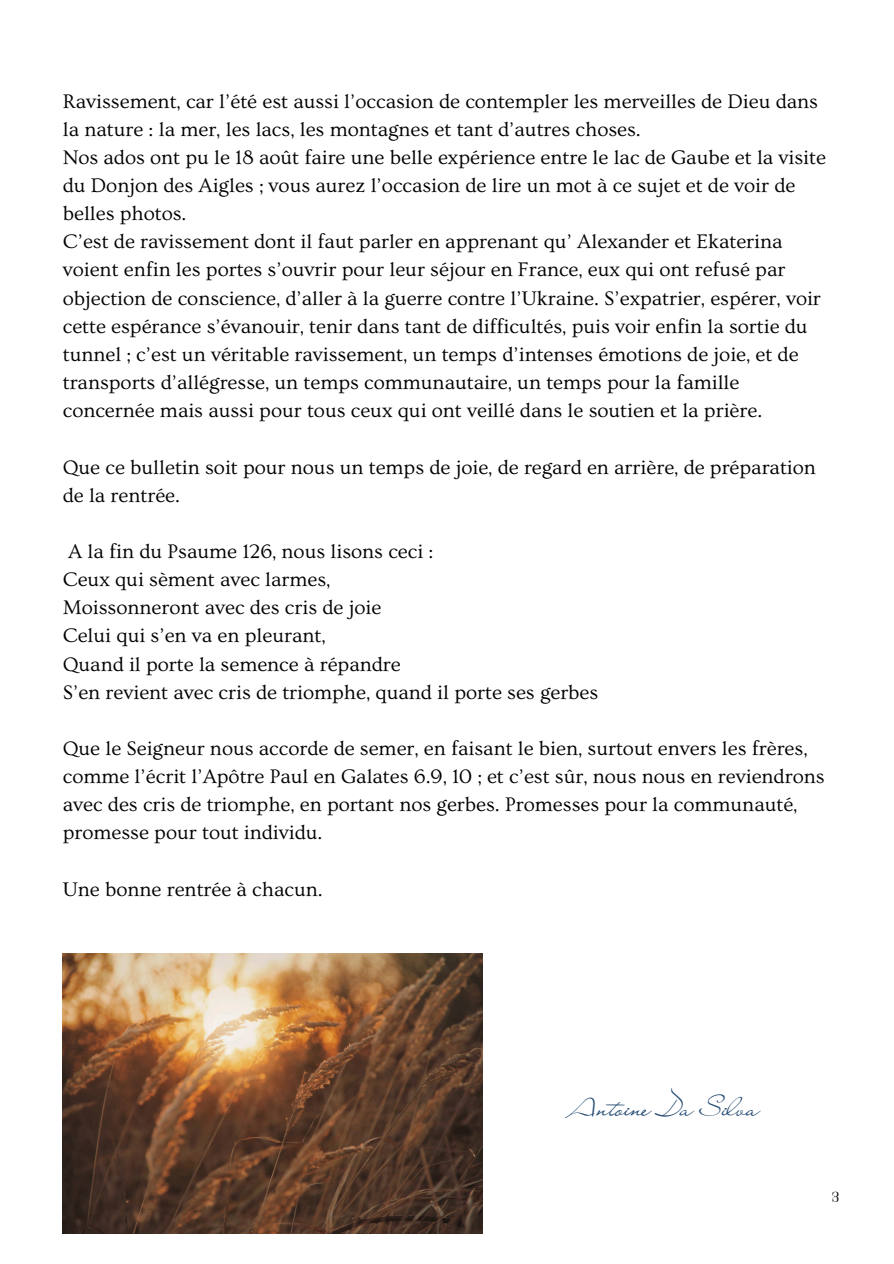
<style>
.page{position:relative;width:894px;height:1264px;background:#fff}
.page>*{position:absolute;margin:0;border:0;box-sizing:border-box;transform-origin:0 0}
.t1{font:26.55px "Liana";color:#224971}
.t2{font:20.55px/28.2px "Ovo";color:#000001}
.t3{font:14.55px "Perandoryv 2";color:#000001}
</style>
<div class="page">
<img style="left:63px;top:953px;width:420px;height:280px">
<p class="t2" style="left:63px;top:87px;width:764px">Ravissement, car l’été est aussi l’occasion de contempler les merveilles de Dieu dans la nature : la mer, les lacs, les montagnes et tant d’autres choses.<br>Nos ados ont pu le 18 août faire une belle expérience entre le lac de Gaube et la visite du Donjon des Aigles ; vous aurez l’occasion de lire un mot à ce sujet et de voir de belles photos.<br>C’est de ravissement dont il faut parler en apprenant qu’ Alexander et Ekaterina voient enfin les portes s’ouvrir pour leur séjour en France, eux qui ont refusé par objection de conscience, d’aller à la guerre contre l’Ukraine. S’expatrier, espérer, voir cette espérance s’évanouir, tenir dans tant de difficultés, puis voir enfin la sortie du tunnel ; c’est un véritable ravissement, un temps d’intenses émotions de joie, et de transports d’allégresse, un temps communautaire, un temps pour la famille concernée mais aussi pour tous ceux qui ont veillé dans le soutien et la prière.</p>
<p class="t2" style="left:63px;top:453px;width:754px">Que ce bulletin soit pour nous un temps de joie, de regard en arrière, de préparation de la rentrée.</p>
<p class="t2" style="left:63px;top:537px;width:537px">A la fin du Psaume 126, nous lisons ceci :<br>Ceux qui sèment avec larmes,<br>Moissonneront avec des cris de joie<br>Celui qui s’en va en pleurant,<br>Quand il porte la semence à répandre<br>S’en revient avec cris de triomphe, quand il porte ses gerbes</p>
<p class="t2" style="left:63px;top:734px;width:763px">Que le Seigneur nous accorde de semer, en faisant le bien, surtout envers les frères, comme l’écrit l’Apôtre Paul en Galates 6.9, 10 ; et c’est sûr, nous nous en reviendrons avec des cris de triomphe, en portant nos gerbes. Promesses pour la communauté, promesse pour tout individu.</p>
<p class="t2" style="left:63px;top:875px;width:261px">Une bonne rentrée à chacun.</p>
<p class="t1" style="left:570px;top:1090px;width:191px">Antoine Da Silva</p>
<p class="t3" style="left:832px;top:1191px;width:8px">3</p>
</div>
